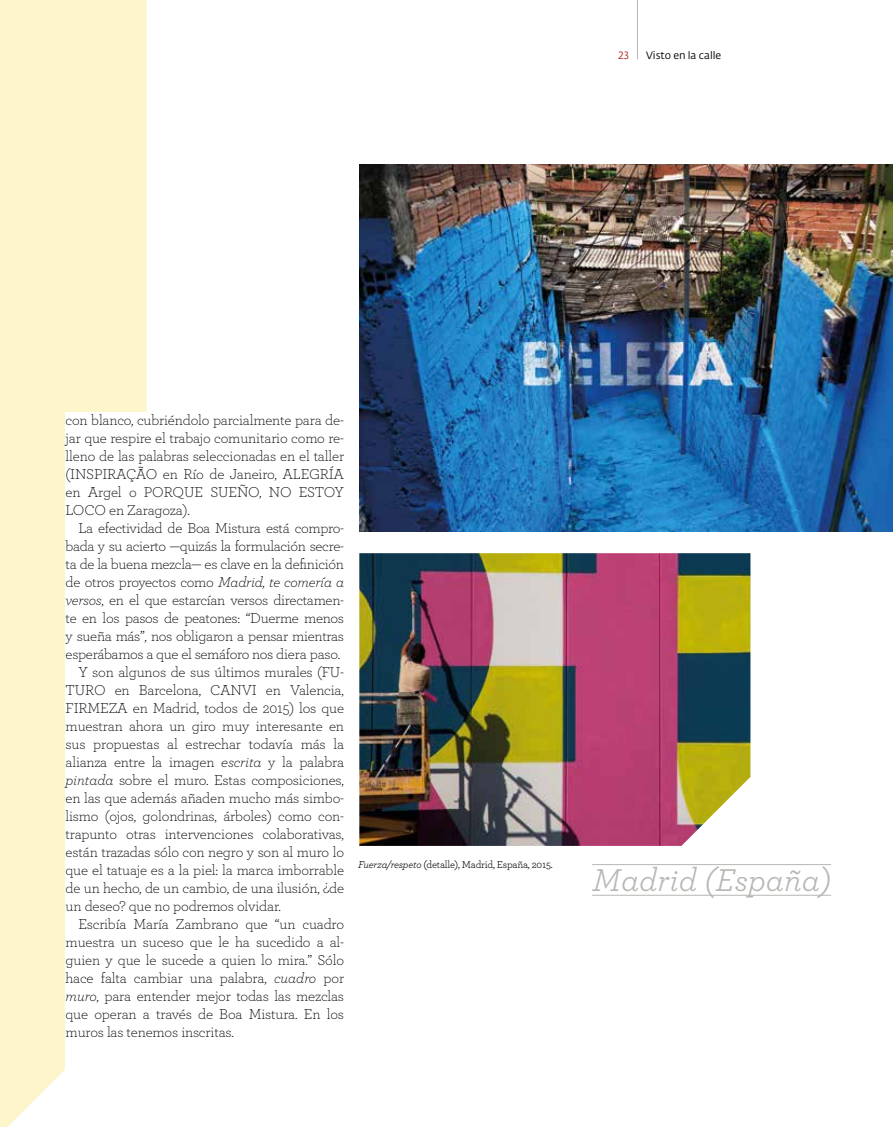
<style>
.page{position:relative;width:893px;height:1127px;background:#fff}
.page>*{position:absolute;margin:0;border:0;box-sizing:border-box;transform-origin:0 0}
.t1{font:italic 33px "Archer";color:#b6b7b3}
.t2{font:300 15px/18px "Archer";letter-spacing:-.015em;color:#000;text-align:justify}
.t3{font:10.5px "Archer";letter-spacing:-.02em;color:#000}
.t4{font:10.5px "Fedra Sans Pro";color:#000}
.t5{font:10.5px "Fedra Sans Pro";color:#b32012}
.s1{font-style:italic}
</style>
<div class="page">
<hr style="left:637px;top:0;width:1px;height:59px;background:#b6b7b3">
<img style="left:359px;top:165px;width:534px;height:366px">
<div style="left:0;top:0;width:147px;height:1127px;background:#fdf6ca"></div>
<div style="left:66px;top:413px;width:278px;height:714px;background:#fff"></div>
<img style="left:359px;top:553px;width:391px;height:293px">
<hr style="left:592px;top:864px;width:239px;height:1px;background:#b6b7b3">
<hr style="left:592px;top:895px;width:239px;height:1px;background:#b6b7b3">
<p class="t5" style="left:618px;top:49px;width:12px">23</p>
<p class="t4" style="left:646px;top:49px;width:77px">Visto en la calle</p>
<p class="t2" style="left:66px;top:410px;width:280px">con blanco, cubriéndolo parcialmente para de&shy;jar que respire el trabajo comunitario como re&shy;lleno de las palabras seleccionadas en el taller (INSPIRAÇÃO en Río de Janeiro, ALEGRÍA en Argel o PORQUE SUEÑO, NO ESTOY LOCO en Zaragoza).</p>
<p class="t2" style="left:78px;top:518px;width:267px">La efectividad de Boa Mistura está compro-</p>
<p class="t2" style="left:66px;top:536px;width:280px">bada y su acierto —quizás la formulación secre-</p>
<p class="t2" style="left:66px;top:554px;width:280px">ta de la buena mezcla— es clave en la definición</p>
<p class="t2" style="left:66px;top:572px;width:280px">de otros proyectos como <span class="s1">Madrid, te comería a</span></p>
<p class="t2" style="left:66px;top:590px;width:280px"><span class="s1">versos</span>, en el que estarcían versos directamen-</p>
<p class="t2" style="left:66px;top:608px;width:280px">te en los pasos de peatones: “Duerme menos</p>
<p class="t2" style="left:66px;top:626px;width:280px">y sueña más”, nos obligaron a pensar mientras</p>
<p class="t2" style="left:66px;top:644px;width:276px">esperábamos a que el semáforo nos diera paso.</p>
<p class="t2" style="left:78px;top:662px;width:267px">Y son algunos de sus últimos murales (FU-</p>
<p class="t2" style="left:66px;top:680px;width:280px">TURO en Barcelona, CANVI en Valencia,</p>
<p class="t2" style="left:66px;top:698px;width:280px">FIRMEZA en Madrid, todos de 2015) los que</p>
<p class="t2" style="left:66px;top:716px;width:280px">muestran ahora un giro muy interesante en</p>
<p class="t2" style="left:66px;top:734px;width:280px">sus propuestas al estrechar todavía más la</p>
<p class="t2" style="left:66px;top:752px;width:280px">alianza entre la imagen <span class="s1">escrita</span> y la palabra</p>
<p class="t2" style="left:66px;top:770px;width:280px"><span class="s1">pintada</span> sobre el muro. Estas composiciones,</p>
<p class="t2" style="left:66px;top:788px;width:280px">en las que además añaden mucho más simbo-</p>
<p class="t2" style="left:66px;top:806px;width:280px">lismo (ojos, golondrinas, árboles) como con-</p>
<p class="t2" style="left:66px;top:824px;width:280px">trapunto otras intervenciones colaborativas,</p>
<p class="t2" style="left:66px;top:842px;width:280px">están trazadas sólo con negro y son al muro lo</p>
<p class="t2" style="left:66px;top:860px;width:280px">que el tatuaje es a la piel: la marca imborrable</p>
<p class="t2" style="left:66px;top:878px;width:280px">de un hecho, de un cambio, de una ilusión, ¿de</p>
<p class="t2" style="left:66px;top:896px;width:217px">un deseo? que no podremos olvidar.</p>
<p class="t2" style="left:78px;top:914px;width:267px">Escribía María Zambrano que “un cuadro</p>
<p class="t2" style="left:66px;top:932px;width:280px">muestra un suceso que le ha sucedido a al-</p>
<p class="t2" style="left:66px;top:950px;width:280px">guien y que le sucede a quien lo mira.” Sólo</p>
<p class="t2" style="left:66px;top:968px;width:280px">hace falta cambiar una palabra, <span class="s1">cuadro</span> por</p>
<p class="t2" style="left:66px;top:986px;width:280px"><span class="s1">muro</span>, para entender mejor todas las mezclas</p>
<p class="t2" style="left:66px;top:1004px;width:280px">que operan a través de Boa Mistura. En los</p>
<p class="t2" style="left:66px;top:1022px;width:170px">muros las tenemos inscritas.</p>
<p class="t3" style="left:358px;top:857px;width:196px"><span class="s1">Fuerza/respeto</span> (detalle), Madrid, España, 2015.</p>
<h1 class="t1" style="left:592px;top:857px;width:241px">Madrid (España)</h1>
</div>
